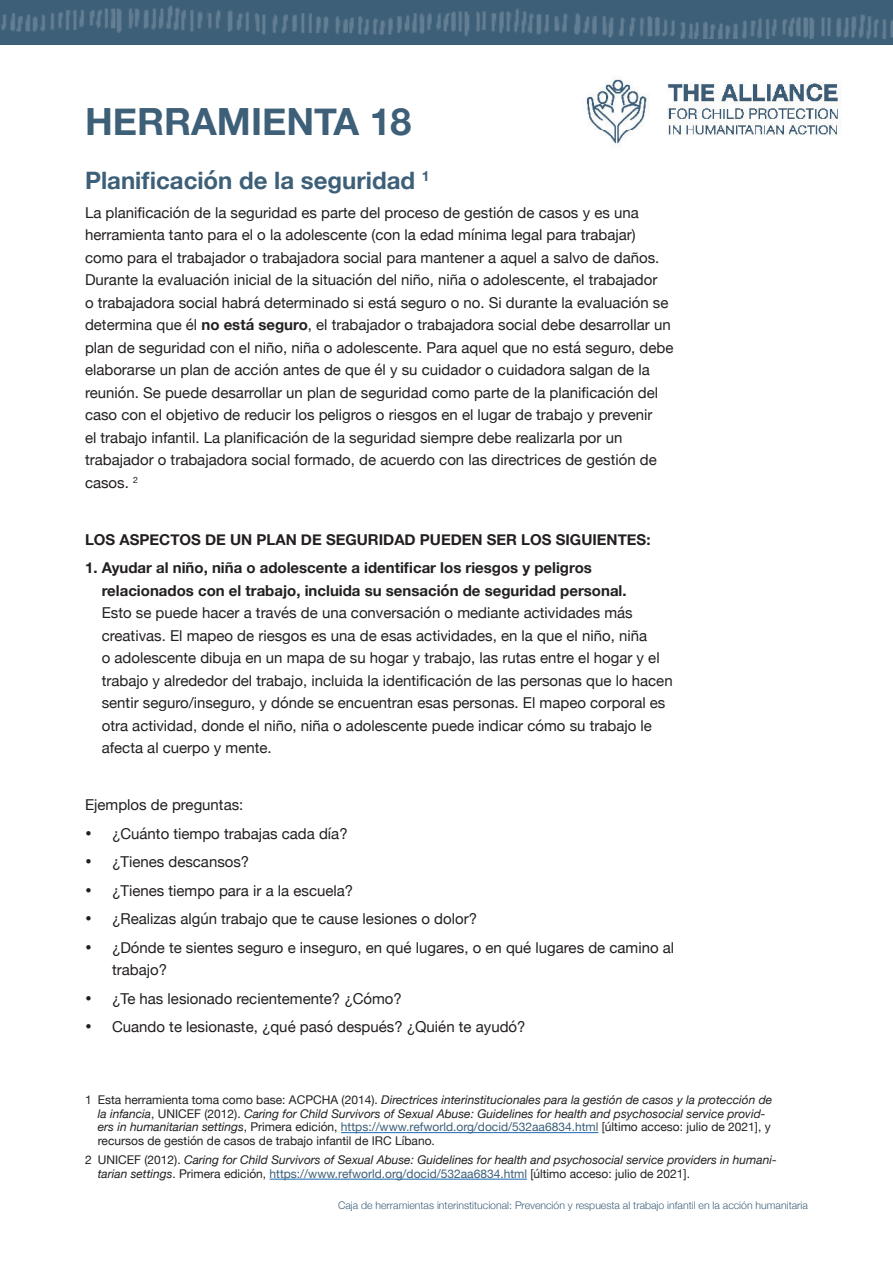
<style>
.page{position:relative;width:893px;height:1263px;background:#fff}
.page>*{position:absolute;margin:0;border:0;box-sizing:border-box;transform-origin:0 0}
.t1{font:700 37.5px "Helvetica Neue";color:#3d5f78}
.t2{font:700 24px "Helvetica Neue";color:#3d5f78}
.t3{font:15px/22.5px "Helvetica Neue";color:#231f20}
.t4{font:700 15px/22.5px "Helvetica Neue";color:#231f20}
.t5{font:italic 12px/13.5px "Helvetica Neue";color:#231f20}
.t6{font:300 10.5px "Helvetica Neue";color:#3d5f78}
.s1{font-weight:700}
.s2{font-style:normal}
.s3{font-style:normal;color:#3d5f78}
</style>
<div class="page">
<img style="left:586px;top:78px;width:256px;height:68px">
<div style="left:0;top:0;width:893px;height:45px;background:#3d5f78"></div>
<img style="left:1px;top:5px;width:892px;height:34px">
<hr style="left:341px;top:1132px;width:257px;height:1px;background:#1b69b4">
<hr style="left:270px;top:1179px;width:257px;height:1px;background:#1b69b4">
<h1 class="t1" style="left:85px;top:93px;width:328px">HERRAMIENTA 18</h1>
<h2 class="t2" style="left:85px;top:162px;width:346px">Planificación de la seguridad <sup>1</sup></h2>
<p class="t3" style="left:85px;top:202px;width:590px">La planificación de la seguridad es parte del proceso de gestión de casos y es una herramienta tanto para el o la adolescente (con la edad mínima legal para trabajar) como para el trabajador o trabajadora social para mantener a aquel a salvo de daños.<br>Durante la evaluación inicial de la situación del niño, niña o adolescente, el trabajador<br>o trabajadora social habrá determinado si está seguro o no. Si durante la evaluación se determina que él <span class="s1">no está seguro</span>, el trabajador o trabajadora social debe desarrollar un plan de seguridad con el niño, niña o adolescente. Para aquel que no está seguro, debe elaborarse un plan de acción antes de que él y su cuidador o cuidadora salgan de la reunión. Se puede desarrollar un plan de seguridad como parte de la planificación del caso con el objetivo de reducir los peligros o riesgos en el lugar de trabajo y prevenir<br>el trabajo infantil. La planificación de la seguridad siempre debe realizarla por un trabajador o trabajadora social formado, de acuerdo con las directrices de gestión de casos. <sup>2</sup></p>
<p class="t4" style="left:85px;top:529px;width:567px">LOS ASPECTOS DE UN PLAN DE SEGURIDAD PUEDEN SER LOS SIGUIENTES:</p>
<p class="t4" style="left:102px;top:557px;width:526px;text-indent:-17px">1. Ayudar al niño, niña o adolescente a identificar los riesgos y peligros relacionados con el trabajo, incluida su sensación de seguridad personal.</p>
<p class="t3" style="left:102px;top:603px;width:572px">Esto se puede hacer a través de una conversación o mediante actividades más creativas. El mapeo de riesgos es una de esas actividades, en la que el niño, niña<br>o adolescente dibuja en un mapa de su hogar y trabajo, las rutas entre el hogar y el trabajo y alrededor del trabajo, incluida la identificación de las personas que lo hacen sentir seguro/inseguro, y dónde se encuentran esas personas. El mapeo corporal es otra actividad, donde el niño, niña o adolescente puede indicar cómo su trabajo le afecta al cuerpo y mente.</p>
<p class="t3" style="left:85px;top:795px;width:160px">Ejemplos de preguntas:</p>
<p class="t3" style="left:85px;top:823px;width:264px">• ¿Cuánto tiempo trabajas cada día?</p>
<p class="t3" style="left:85px;top:852px;width:166px">• ¿Tienes descansos?</p>
<p class="t3" style="left:85px;top:880px;width:270px">• ¿Tienes tiempo para ir a la escuela?</p>
<p class="t3" style="left:85px;top:909px;width:394px">• ¿Realizas algún trabajo que te cause lesiones o dolor?</p>
<p class="t3" style="left:112px;top:937px;width:564px;text-indent:-27px">• ¿Dónde te sientes seguro e inseguro, en qué lugares, o en qué lugares de camino al trabajo?</p>
<p class="t3" style="left:85px;top:988px;width:318px">• ¿Te has lesionado recientemente? ¿Cómo?</p>
<p class="t3" style="left:85px;top:1017px;width:442px">• Cuando te lesionaste, ¿qué pasó después? ¿Quién te ayudó?</p>
<p class="t5" style="left:98px;top:1094px;width:676px;text-indent:-13px"><span class="s2">1 Esta herramienta toma como base: ACPCHA (2014).</span> Directrices interinstitucionales para la gestión de casos y la protección de la infancia<span class="s2">, UNICEF (2012).</span> Caring for Child Survivors of Sexual Abuse: Guidelines for health and psychosocial service provid&shy;ers in humanitarian settings<span class="s2">, Primera edición,</span> <span class="s3">https://www.refworld.org/docid/532aa6834.html</span> <span class="s2">[último acceso: julio de 2021], y recursos de gestión de casos de trabajo infantil de IRC Líbano.</span></p>
<p class="t5" style="left:98px;top:1154px;width:680px;text-indent:-13px"><span class="s2">2 UNICEF (2012).</span> Caring for Child Survivors of Sexual Abuse: Guidelines for health and psychosocial service providers in humani&shy;tarian settings<span class="s2">. Primera edición,</span> <span class="s3">https://www.refworld.org/docid/532aa6834.html</span> <span class="s2">[último acceso: julio de 2021].</span></p>
<p class="t6" style="left:338px;top:1197px;width:471px">Caja de herramientas interinstitucional: Prevención y respuesta al trabajo infantil en la acción humanitaria</p>
</div>
